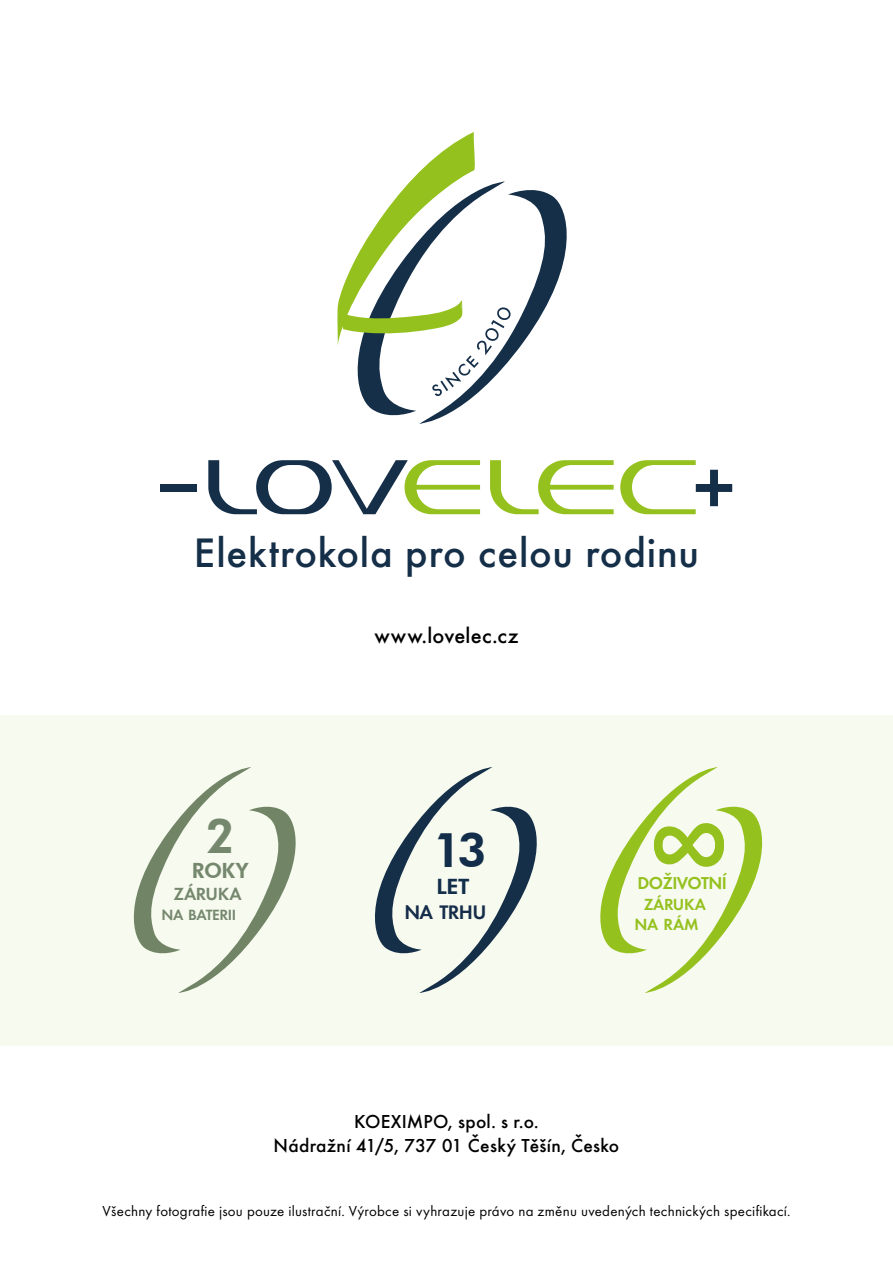
<style>
.page{position:relative;width:893px;height:1263px;background:#fff}
.page>*{position:absolute;margin:0;border:0;box-sizing:border-box;transform-origin:0 0}
.t1{font:800 48px "Futura BT";color:#122e4a}
.t2{font:800 48px "Futura BT";color:#75886e}
.t3{font:500 42.75px "Futura TOT";letter-spacing:.02em;color:#152f49}
.t4{font:500 22.5px "Futura TOT";letter-spacing:.015em;color:#000}
.t5{font:800 21.15px "Futura BT";color:#122e4a}
.t6{font:800 21px "Futura BT";color:#75886e}
.t7{font:600 20.4px "Futura TOT";letter-spacing:-.03em;color:#152d4a}
.t8{font:500 19.5px/23.4px "Futura TOT";letter-spacing:.015em;color:#000;text-align:center}
.t9{font:600 18.3px "Futura TOT";letter-spacing:-.025em;color:#75886e}
.t10{font:600 17.85px "Futura TOT";letter-spacing:-.03em;color:#95c11f}
.t11{font:600 16.65px/20.4px "Futura TOT";letter-spacing:-.015em;color:#95c11f;text-align:center}
.t12{font:600 15.45px "Futura TOT";letter-spacing:-.03em;color:#75886e}
.t13{font:15px "Futura TOT";letter-spacing:.02em;color:#000}
</style>
<div class="page">
<div style="left:0;top:715px;width:893px;height:330px;background:#f7faee"></div>
<svg style="left:208px;top:460px;width:272px;height:54px"></svg>
<svg style="left:490px;top:460px;width:124px;height:54px"></svg>
<svg style="left:620px;top:460px;width:112px;height:54px"></svg>
<div style="left:161px;top:484px;width:36px;height:8px;background:#152f49"></div>
<svg style="left:337px;top:132px;width:230px;height:292px"></svg>
<svg style="left:133px;top:767px;width:163px;height:226px"></svg>
<svg style="left:375px;top:767px;width:162px;height:226px"></svg>
<svg style="left:600px;top:767px;width:163px;height:226px"></svg>
<h2 class="t3" style="left:194px;top:528px;width:507px">Elektrokola pro celou rodinu</h2>
<h3 class="t4" style="left:374px;top:623px;width:146px">www.lovelec.cz</h3>
<h1 class="t2" style="left:206px;top:807px;width:31px">2</h1>
<h3 class="t6" style="left:192px;top:858px;width:58px">ROKY</h3>
<h1 class="t1" style="left:433px;top:821px;width:55px">13</h1>
<h3 class="t5" style="left:437px;top:873px;width:35px">LET</h3>
<p class="t10" style="left:637px;top:872px;width:91px">DOŽIVOTNÍ</p>
<p class="t9" style="left:174px;top:883px;width:70px">ZÁRUKA</p>
<p class="t12" style="left:162px;top:906px;width:76px">NA BATERII</p>
<h3 class="t7" style="left:404px;top:900px;width:84px">NA TRHU</h3>
<p class="t11" style="left:635px;top:894px;width:73px">ZÁRUKA<br>NA RÁM</p>
<h3 class="t8" style="left:274px;top:1110px;width:347px">KOEXIMPO, spol. s r.o.<br>Nádražní 41/5, 737 01 Český Těšín, Česko</h3>
<p class="t13" style="left:102px;top:1202px;width:690px">Všechny fotografie jsou pouze ilustrační. Výrobce si vyhrazuje právo na změnu uvedených technických specifikací.</p>
</div>
